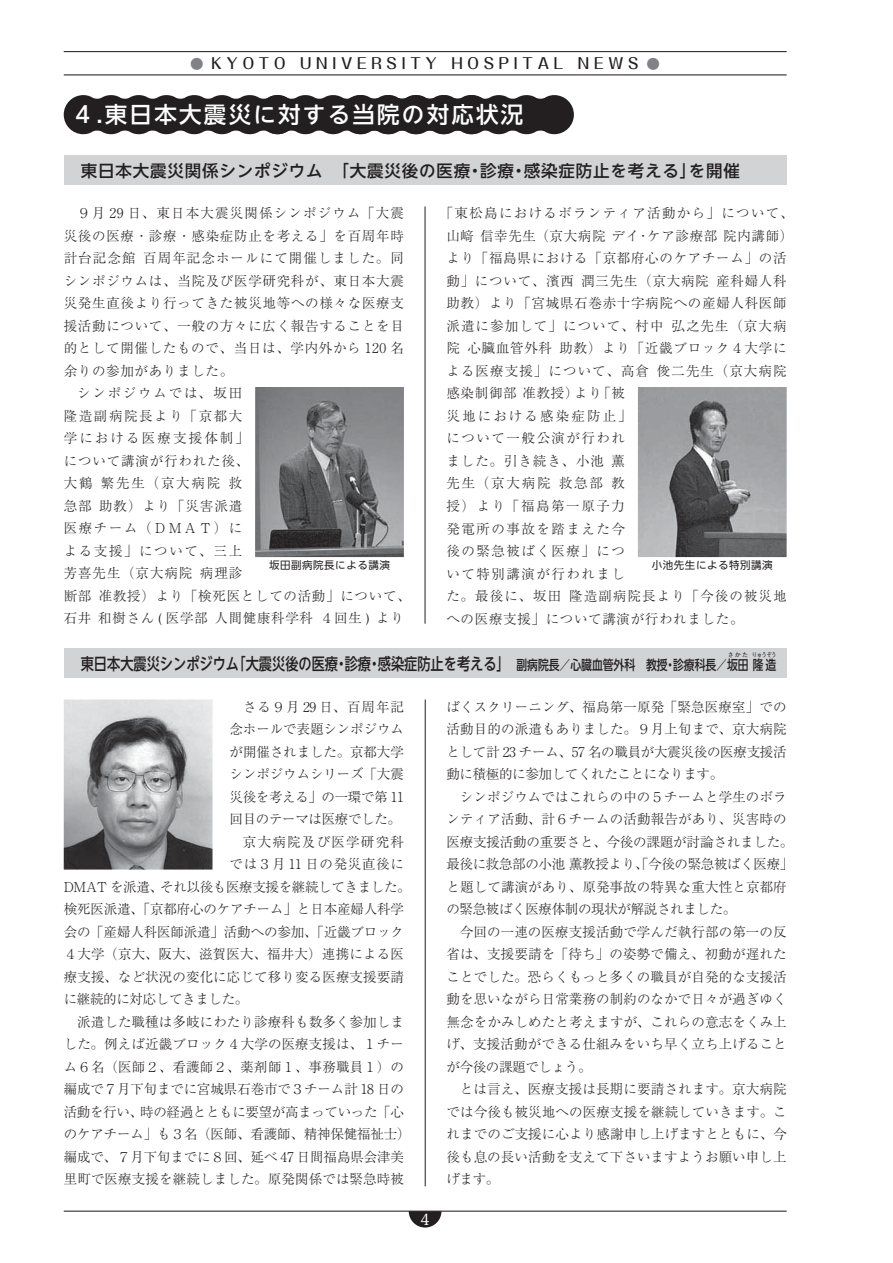
<style>
.page{position:relative;width:893px;height:1263px;background:#fff}
.page>*{position:absolute;margin:0;border:0;box-sizing:border-box;transform-origin:0 0}
.t1{font:22.5px "UD Shin Go NT Pro Medium 90 msp RKSJ H";letter-spacing:.1em;color:#fff}
.t2{font:16.5px "UD Shin Go NT Pro Medium 90 msp RKSJ H";color:#231f20;scale:.8 1}
.t3{font:16.5px "UD Shin Go NT Pro Medium 90 msp RKSJ H";letter-spacing:.05em;color:#231f20}
.t4{font:15px "Folk Pro Medium 90 msp RKSJ H";letter-spacing:.32em;color:#231f20}
.t5{font:15px "Hiragino UD Serif Std N W4 90 msp RKSJ H";color:#fff}
.t6{font:13.5px/22.5px "Ryumin Pr 6 N Light 90 msp RKSJ H";letter-spacing:.01em;color:#231f20;text-align:justify}
.t7{font:13.5px/22.5px "Ryumin Pr 6 N Light 90 msp RKSJ H";letter-spacing:.08em;color:#231f20}
.t8{font:13.5px "Ryumin Pr 6 N Light 90 msp RKSJ H";letter-spacing:.05em;color:#231f20}
.t9{font:13.5px "Ryumin Pr 6 N Light 90 msp RKSJ H";letter-spacing:-.01em;color:#231f20}
.t10{font:13.5px "Ryumin Pr 6 N Light 90 msp RKSJ H";letter-spacing:-.025em;color:#231f20}
.t11{font:13.5px "Ryumin Pr 6 N Light 90 msp RKSJ H";letter-spacing:.12em;color:#231f20}
.t12{font:13.5px "Ryumin Pr 6 N Light 90 msp RKSJ H";letter-spacing:.07em;color:#231f20}
.t13{font:13.5px "Ryumin Pr 6 N Light 90 msp RKSJ H";letter-spacing:.085em;color:#231f20}
.t14{font:13.5px "Ryumin Pr 6 N Light 90 msp RKSJ H";letter-spacing:.13em;color:#231f20}
.t15{font:13.5px "Ryumin Pr 6 N Light 90 msp RKSJ H";letter-spacing:.06em;color:#231f20}
.t16{font:13.5px "Ryumin Pr 6 N Light 90 msp RKSJ H";letter-spacing:.155em;color:#231f20}
.t17{font:13.5px "Ryumin Pr 6 N Light 90 msp RKSJ H";letter-spacing:.09em;color:#231f20}
.t18{font:13.5px "UD Shin Go NT Pro Medium 90 msp RKSJ H";color:#231f20;scale:.8 1}
.t19{font:10.5px "UD Shin Go NT Pro Regular 90 msp RKSJ H";letter-spacing:.05em;color:#231f20}
.t20{font:6px "UD Shin Go NT Pro Regular 90 msp RKSJ H";color:#231f20;scale:.8 1}
.t21{font:6px "UD Shin Go NT Pro Regular 90 msp RKSJ H";color:#231f20}
.s1{font-family:"Gothic BBB Pr 6 N Medium 90 msp RKSJ H";font-size:13.5px;color:#808285}
.s2{font-size:13.5px}
</style>
<div class="page">
<hr style="left:64px;top:51px;width:723px;height:1px;background:#231f20">
<hr style="left:64px;top:74px;width:723px;height:1px;background:#231f20">
<hr style="left:64px;top:1211px;width:723px;height:1px;background:#231f20">
<svg style="left:409px;top:1211px;width:32px;height:17px"></svg>
<img style="left:638px;top:387px;width:149px;height:170px">
<img style="left:255px;top:387px;width:149px;height:170px">
<img style="left:64px;top:700px;width:149px;height:170px">
<div style="left:64px;top:155px;width:723px;height:30px;background:#d1d3d4"></div>
<div style="left:64px;top:648px;width:723px;height:30px;background:#d1d3d4"></div>
<svg style="left:64px;top:95px;width:510px;height:39px;background:#363334"></svg>
<hr style="left:425px;top:206px;width:1px;height:418px;background:#231f20">
<hr style="left:425px;top:700px;width:1px;height:486px;background:#231f20">
<p class="t4" style="left:190px;top:58px;width:471px"><span class="s1">●</span> KYOTO UNIVERSITY HOSPITAL NEWS <span class="s1">●</span></p>
<h1 class="t1" style="left:72px;top:106px;width:453px">４.東日本大震災に対する当院の対応状況</h1>
<p class="t3" style="left:81px;top:164px;width:661px">東日本大震災関係シンポジウム　「大震災後の医療・診療・感染症防止を考える」を開催</p>
<p class="t13" style="left:77px;top:208px;width:328px">９月 29 日、東日本大震災関係シンポジウム「大震</p>
<p class="t8" style="left:64px;top:231px;width:342px">災後の医療・診療・感染症防止を考える」を百周年時</p>
<p class="t7" style="left:64px;top:249px;width:342px">計台記念館 百周年記念ホールにて開催しました。同</p>
<p class="t8" style="left:64px;top:276px;width:342px">シンポジウムは、当院及び医学研究科が、東日本大震</p>
<p class="t8" style="left:64px;top:298px;width:342px">災発生直後より行ってきた被災地等への様々な医療支</p>
<p class="t8" style="left:64px;top:321px;width:342px">援活動について、一般の方々に広く報告することを目</p>
<p class="t8" style="left:64px;top:343px;width:342px">的として開催したもので、当日は、学内外から 120 名</p>
<p class="t8" style="left:64px;top:366px;width:171px">余りの参加がありました。</p>
<p class="t14" style="left:77px;top:388px;width:167px">シンポジウムでは、坂田</p>
<p class="t11" style="left:64px;top:411px;width:180px">隆造副病院長より「京都大</p>
<p class="t16" style="left:64px;top:433px;width:187px">学における医療支援体制」</p>
<p class="t15" style="left:64px;top:456px;width:187px">について講演が行われた後、</p>
<p class="t14" style="left:64px;top:478px;width:180px">大鶴 繁先生（京大病院 救</p>
<p class="t12" style="left:64px;top:501px;width:180px">急部 助教）より「災害派遣</p>
<p class="t11" style="left:64px;top:523px;width:180px">医療チーム（ＤＭＡＴ）に</p>
<p class="t11" style="left:64px;top:546px;width:180px">よる支援」について、三上</p>
<p class="t12" style="left:64px;top:568px;width:180px">芳喜先生（京大病院 病理診</p>
<p class="t8" style="left:64px;top:591px;width:348px">断部 准教授）より「検死医としての活動」について、</p>
<p class="t8" style="left:64px;top:613px;width:342px">石井 和樹さん ( 医学部 人間健康科学科 ４回生 ) より</p>
<p class="t7" style="left:446px;top:204px;width:348px;text-indent:-7px">「東松島におけるボランティア活動から」について、山﨑 信幸先生（京大病院 デイ・ケア診療部 院内講師）より「福島県における「京都府心のケアチーム」の活動」について、濱西 潤三先生（京大病院 産科婦人科助教）より「宮城県石巻赤十字病院への産婦人科医師派遣に参加して」について、村中 弘之先生（京大病院 心臓血管外科 助教）より「近畿ブロック４大学による医療支援」について、高倉 俊二先生（京大病院感染制御部 准教授）より「被<br>災地における感染症防止」<br>について一般公演が行われ<br>ました。引き続き、小池 薫<br>先生（京大病院 救急部 教<br>授）より「福島第一原子力<br>発電所の事故を踏まえた今<br>後の緊急被ばく医療」につ<br>いて特別講演が行われまし<br>た。最後に、坂田 隆造副病院長より「今後の被災地への医療支援」について講演が行われました。</p>
<p class="t19" style="left:269px;top:561px;width:122px">坂田副病院長による講演</p>
<p class="t19" style="left:652px;top:561px;width:122px">小池先生による特別講演</p>
<p class="t20" style="left:752px;top:653px;width:31px">りゅうぞう</p>
<p class="t21" style="left:728px;top:653px;width:22px">さかた</p>
<p class="t18" style="left:738px;top:660px;width:49px">田 隆造</p>
<p class="t2" style="left:81px;top:657px;width:823px">東日本大震災シンポジウム「大震災後の医療・診療・感染症防止を考える」 <span class="s2">副病院長／心臓血管外科　教授・診療科長／坂</span></p>
<p class="t12" style="left:243px;top:701px;width:162px">さる９月 29 日、百周年記</p>
<p class="t6" style="left:230px;top:720px;width:176px">念ホールで表題シンポジウム</p>
<p class="t6" style="left:230px;top:742px;width:176px">が開催されました。京都大学</p>
<p class="t6" style="left:230px;top:765px;width:176px">シンポジウムシリーズ「大震</p>
<p class="t10" style="left:230px;top:791px;width:176px">災後を考える」の一環で第 11</p>
<p class="t10" style="left:230px;top:814px;width:173px">回目のテーマは医療でした。</p>
<p class="t17" style="left:243px;top:836px;width:162px">京大病院及び医学研究科</p>
<p class="t8" style="left:230px;top:859px;width:176px">では３月 11 日の発災直後に</p>
<p class="t10" style="left:64px;top:881px;width:348px">DMAT を派遣、それ以後も医療支援を継続してきました。</p>
<p class="t9" style="left:64px;top:904px;width:342px">検死医派遣、「京都府心のケアチーム」と日本産婦人科学</p>
<p class="t9" style="left:64px;top:926px;width:342px">会の「産婦人科医師派遣」活動への参加、「近畿ブロック</p>
<p class="t6" style="left:64px;top:945px;width:342px">４大学（京大、阪大、滋賀医大、福井大）連携による医</p>
<p class="t6" style="left:64px;top:967px;width:342px">療支援、など状況の変化に応じて移り変る医療支援要請</p>
<p class="t10" style="left:64px;top:994px;width:186px">に継続的に対応してきました。</p>
<p class="t6" style="left:77px;top:1012px;width:328px">派遣した職種は多岐にわたり診療科も数多く参加しま</p>
<p class="t6" style="left:64px;top:1035px;width:342px">した。例えば近畿ブロック４大学の医療支援は、１チー</p>
<p class="t6" style="left:64px;top:1057px;width:342px">ム６名（医師２、看護師２、薬剤師１、事務職員１）の</p>
<p class="t9" style="left:64px;top:1084px;width:342px">編成で７月下旬までに宮城県石巻市で３チーム計 18 日の</p>
<p class="t10" style="left:64px;top:1106px;width:342px">活動を行い、時の経過とともに要望が高まっていった「心</p>
<p class="t9" style="left:64px;top:1129px;width:349px">のケアチーム」も３名（医師、看護師、精神保健福祉士）</p>
<p class="t9" style="left:64px;top:1151px;width:342px">編成で、７月下旬までに８回、延べ 47 日間福島県会津美</p>
<p class="t6" style="left:64px;top:1170px;width:342px">里町で医療支援を継続しました。原発関係では緊急時被</p>
<p class="t5" style="left:421px;top:1214px;width:11px">4</p>
<p class="t6" style="left:446px;top:697px;width:342px">ばくスクリーニング、福島第一原発「緊急医療室」での活動目的の派遣もありました。９月上旬まで、京大病院として計 23 チーム、57 名の職員が大震災後の医療支援活動に積極的に参加してくれたことになります。</p>
<p class="t6" style="left:446px;top:787px;width:348px;text-align:left;text-indent:13px">シンポジウムではこれらの中の５チームと学生のボランティア活動、計６チームの活動報告があり、災害時の医療支援活動の重要さと、今後の課題が討論されました。最後に救急部の小池 薫教授より、「今後の緊急被ばく医療」と題して講演があり、原発事故の特異な重大性と京都府の緊急被ばく医療体制の現状が解説されました。</p>
<p class="t6" style="left:446px;top:922px;width:342px;text-indent:13px">今回の一連の医療支援活動で学んだ執行部の第一の反省は、支援要請を「待ち」の姿勢で備え、初動が遅れたことでした。恐らくもっと多くの職員が自発的な支援活動を思いながら日常業務の制約のなかで日々が過ぎゆく無念をかみしめたと考えますが、これらの意志をくみ上げ、支援活動ができる仕組みをいち早く立ち上げることが今後の課題でしょう。</p>
<p class="t6" style="left:446px;top:1080px;width:342px;text-indent:13px">とは言え、医療支援は長期に要請されます。京大病院では今後も被災地への医療支援を継続していきます。これまでのご支援に心より感謝申し上げますとともに、今後も息の長い活動を支えて下さいますようお願い申し上げます。</p>
</div>
